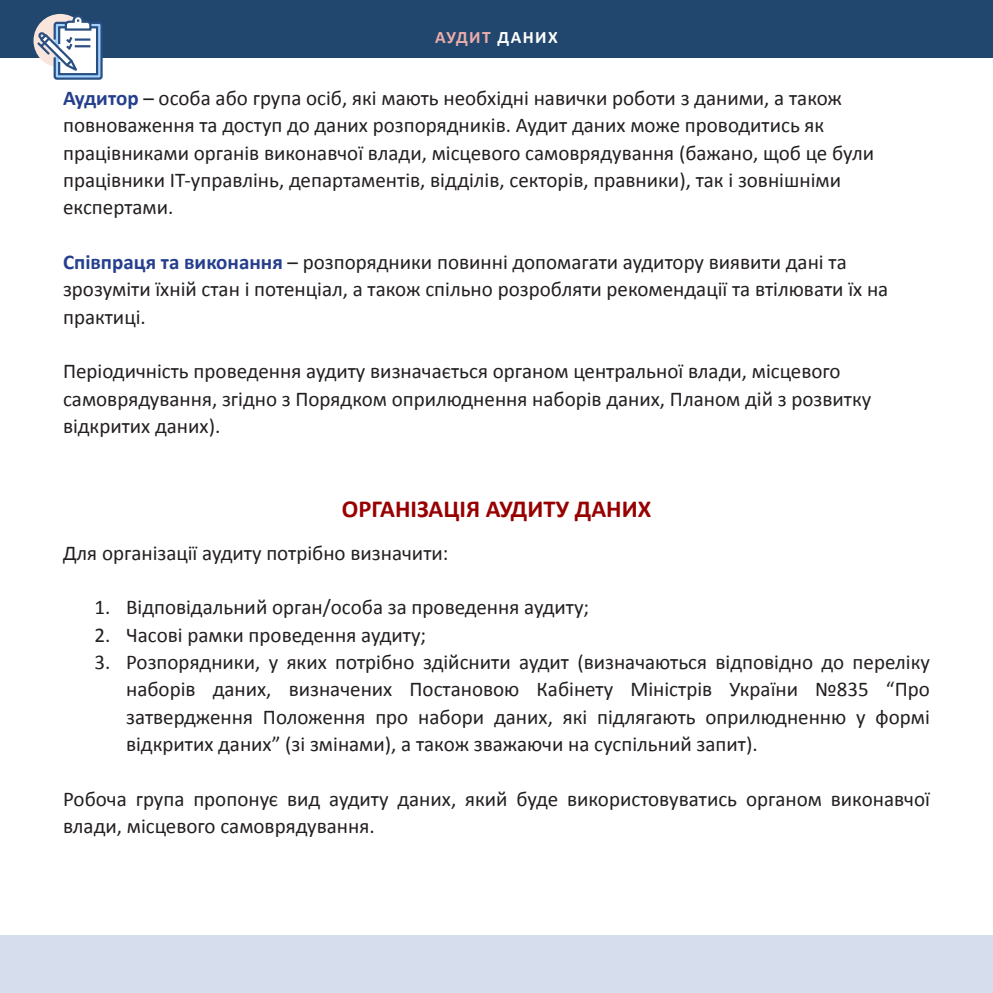
<style>
.page{position:relative;width:993px;height:993px;background:#fff}
.page>*{position:absolute;margin:0;border:0;box-sizing:border-box;transform-origin:0 0}
.Стиль_абзаца_1{font:700 24.5px "Calibri";color:#980000}
.t1{font:21px/27.3px "Calibri";color:#231f20}
.t2{font:700 17.5px "Calibri";letter-spacing:.08em;color:#eaacaa}
.s1{color:#fff}
.s2{font-weight:700;color:#253f8e}
</style>
<div class="page">
<div style="left:0;top:935px;width:992px;height:57px;background:#d6deed"></div>
<div style="left:0;top:0;width:992px;height:57px;background:#21476e"></div>
<div style="left:55px;top:23px;width:46px;height:56px;background:#a3d4ff;border-radius:2px"></div>
<div style="left:54px;top:22px;width:49px;height:58px;border:2px solid #294f82;border-radius:2px"></div>
<svg style="left:35px;top:13px;width:64px;height:63px"></svg>
<p class="t2" style="left:435px;top:25px;width:124px">АУДИТ <span class="s1">ДАНИХ</span></p>
<p class="t1" style="left:63px;top:84px;width:812px"><span class="s2">Аудитор</span> – особа або група осіб, які мають необхідні навички роботи з даними, а також повноваження та доступ до даних розпорядників. Аудит даних може проводитись як працівниками органів виконавчої влади, місцевого самоврядування (бажано, щоб це були працівники ІТ-управлінь, департаментів, відділів, секторів, правники), так і зовнішніми експертами.</p>
<p class="t1" style="left:63px;top:248px;width:826px"><span class="s2">Співпраця та виконання</span> – розпорядники повинні допомагати аудитору виявити дані та зрозуміти їхній стан і потенціал, а також спільно розробляти рекомендації та втілювати їх на практиці.</p>
<p class="t1" style="left:63px;top:357px;width:809px">Періодичність проведення аудиту визначається органом центральної влади, місцевого самоврядування, згідно з Порядком оприлюднення наборів даних, Планом дій з розвитку відкритих даних).</p>
<p class="Стиль_абзаца_1" style="left:342px;top:492px;width:311px">ОРГАНІЗАЦІЯ АУДИТУ ДАНИХ</p>
<p class="t1" style="left:63px;top:538px;width:387px">Для організації аудиту потрібно визначити:</p>
<p class="t1" style="left:94px;top:593px;width:496px">1. Відповідальний орган/особа за проведення аудиту;</p>
<p class="t1" style="left:94px;top:620px;width:333px">2. Часові рамки проведення аудиту;</p>
<p class="t1" style="left:126px;top:647px;width:805px;text-align:justify;text-indent:-32px">3. Розпорядники, у яких потрібно здійснити аудит (визначаються відповідно до переліку наборів даних, визначених Постановою Кабінету Міністрів України №835 “Про затвердження Положення про набори даних, які підлягають оприлюдненню у формі відкритих даних” (зі змінами), а також зважаючи на суспільний запит).</p>
<p class="t1" style="left:63px;top:784px;width:868px">Робоча група пропонує вид аудиту даних, який буде використовуватись органом виконавчої влади, місцевого самоврядування.</p>
</div>
